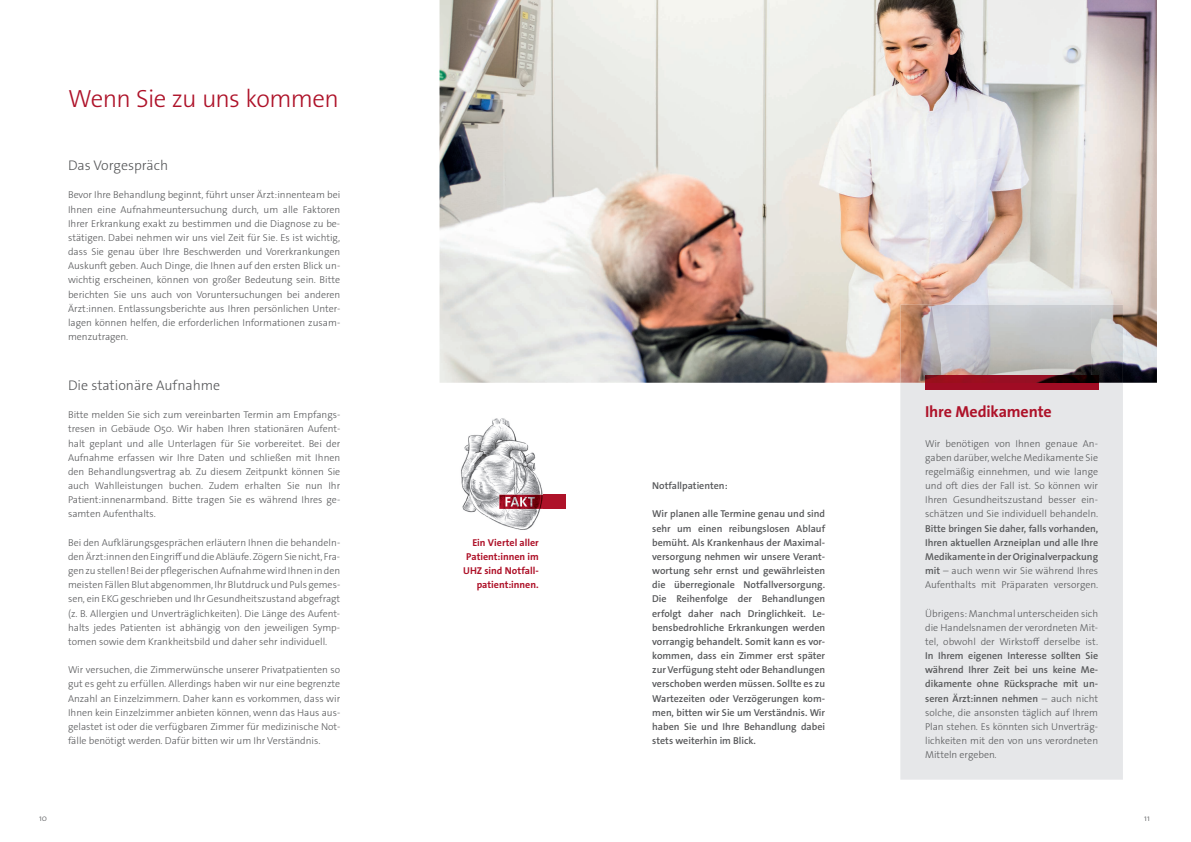
<style>
.page{position:relative;width:1191px;height:842px;background:#fff}
.page>*{position:absolute;margin:0;border:0;box-sizing:border-box;transform-origin:0 0}
.t1{font:300 25px "The Sans Os F";letter-spacing:-.035em;color:#ae1229}
.t2{font:700 16px "The Sans Os F";letter-spacing:-.01em;color:#ae1229}
.t3{font:300 14px "The Sans Os F";color:#57585a}
.t4{font:300 10px/14.2px "The Sans Os F";color:#57585a;text-align:justify}
.t5{font:600 10px/14.2px "The Sans Os F";color:#57585a;text-align:justify}
.t6{font:700 10px/14.2px "The Sans Os F";color:#ae1229;text-align:right}
.t7{font:300 8.5px "The Sans Os F";color:#57585a}
.s1{font-weight:300}
.s2{font-weight:600}
</style>
<div class="page">
<img style="left:439px;top:0;width:718px;height:383px">
<div style="left:900px;top:383px;width:223px;height:397px;background:#e6e7e9"></div>
<img style="left:900px;top:305px;width:223px;height:78px">
<div style="left:925px;top:383px;width:173px;height:7px;background:#a00c24"></div>
<img style="left:925px;top:376px;width:173px;height:7px">
<div style="left:543px;top:495px;width:22px;height:14px;background:#ae1229"></div>
<img style="left:461px;top:418px;width:82px;height:112px">
<img style="left:499px;top:495px;width:44px;height:14px">
<img style="left:505px;top:497px;width:30px;height:9px">
<h1 class="t1" style="left:68px;top:83px;width:272px">Wenn Sie zu uns kommen</h1>
<h3 class="t3" style="left:68px;top:156px;width:102px">Das Vorgespräch</h3>
<p class="t4" style="left:68px;top:188px;width:274px">Bevor Ihre Behandlung beginnt, führt unser Ärzt:innenteam bei Ihnen eine Aufnahmeuntersuchung durch, um alle Faktoren Ihrer Erkrankung exakt zu bestimmen und die Diagnose zu be&shy;stätigen. Dabei nehmen wir uns viel Zeit für Sie. Es ist wichtig, dass Sie genau über Ihre Beschwerden und Vorerkrankungen Auskunft geben. Auch Dinge, die Ihnen auf den ersten Blick un&shy;wichtig erscheinen, können von großer Bedeutung sein. Bitte berichten Sie uns auch von Voruntersuchungen bei anderen Ärzt:innen. Entlassungsberichte aus Ihren persönlichen Unter&shy;lagen können helfen, die erforderlichen Informationen zusam&shy;menzutragen.</p>
<h3 class="t3" style="left:68px;top:376px;width:154px">Die stationäre Aufnahme</h3>
<p class="t4" style="left:68px;top:408px;width:274px">Bitte melden Sie sich zum vereinbarten Termin am Empfangs&shy;tresen in Gebäude O50. Wir haben Ihren stationären Aufent&shy;halt geplant und alle Unterlagen für Sie vorbereitet. Bei der Aufnahme erfassen wir Ihre Daten und schließen mit Ihnen den Behandlungsvertrag ab. Zu diesem Zeitpunkt können Sie auch Wahlleistungen buchen. Zudem erhalten Sie nun Ihr Patient:innenarmband. Bitte tragen Sie es während Ihres ge&shy;samten Aufenthalts.</p>
<p class="t4" style="left:68px;top:535px;width:274px">Bei den Aufklärungsgesprächen erläutern Ihnen die behandeln&shy;den Ärzt:innen den Eingriff und die Abläufe. Zögern Sie nicht, Fra&shy;gen zu stellen! Bei der pflegerischen Aufnahme wird Ihnen in den meisten Fällen Blut abgenommen, Ihr Blutdruck und Puls gemes&shy;sen, ein EKG geschrieben und Ihr Gesundheitszustand abgefragt (z. B. Allergien und Unverträglichkeiten). Die Länge des Aufent&shy;halts jedes Patienten ist abhängig von den jeweiligen Symp&shy;tomen sowie dem Krankheitsbild und daher sehr individuell.</p>
<p class="t4" style="left:68px;top:663px;width:274px">Wir versuchen, die Zimmerwünsche unserer Privatpatienten so gut es geht zu erfüllen. Allerdings haben wir nur eine begrenzte Anzahl an Einzelzimmern. Daher kann es vorkommen, dass wir Ihnen kein Einzelzimmer anbieten können, wenn das Haus aus&shy;gelastet ist oder die verfügbaren Zimmer für medizinische Not&shy;fälle benötigt werden. Dafür bitten wir um Ihr Verständnis.</p>
<p class="t6" style="left:463px;top:535px;width:77px">Ein Viertel aller<br>Patient:innen im<br>UHZ sind Notfall&shy;patient:innen.</p>
<p class="t5" style="left:652px;top:479px;width:77px">Notfallpatienten:</p>
<p class="t5" style="left:652px;top:507px;width:174px">Wir planen alle Termine genau und sind sehr um einen reibungslosen Ablauf bemüht. Als Krankenhaus der Maximal&shy;versorgung nehmen wir unsere Verant&shy;wortung sehr ernst und gewährleisten die überregionale Notfallversorgung.<br>Die Reihenfolge der Behandlungen erfolgt daher nach Dringlichkeit. Le&shy;bensbedrohliche Erkrankungen werden vorrangig behandelt. Somit kann es vor&shy;kommen, dass ein Zimmer erst später zur Verfügung steht oder Behandlungen verschoben werden müssen. Sollte es zu Wartezeiten oder Verzögerungen kom&shy;men, bitten wir Sie um Verständnis. Wir haben Sie und Ihre Behandlung dabei stets weiterhin im Blick.</p>
<h2 class="t2" style="left:925px;top:402px;width:128px">Ihre Medikamente</h2>
<p class="t4" style="left:925px;top:436px;width:174px">Wir benötigen von Ihnen genaue An&shy;gaben darüber, welche Medikamente Sie regelmäßig einnehmen, und wie lange und oft dies der Fall ist. So können wir Ihren Gesundheitszustand besser ein&shy;schätzen und Sie individuell behandeln.</p>
<p class="t5" style="left:925px;top:521px;width:174px">Bitte bringen Sie daher, falls vorhanden, Ihren aktuellen Arzneiplan und alle Ihre Medikamente in der Originalverpackung mit <span class="s1">– auch wenn wir Sie während Ihres Aufenthalts mit Präparaten versorgen.</span></p>
<p class="t4" style="left:925px;top:606px;width:174px">Übrigens: Manchmal unterscheiden sich die Handelsnamen der verordneten Mit&shy;tel, obwohl der Wirkstoff derselbe ist.</p>
<p class="t4" style="left:925px;top:649px;width:174px"><span class="s2">In Ihrem eigenen Interesse sollten Sie während Ihrer Zeit bei uns keine Me&shy;dikamente ohne Rücksprache mit un&shy;seren Ärzt:innen nehmen</span> – auch nicht solche, die ansonsten täglich auf Ihrem Plan stehen. Es könnten sich Unverträg&shy;lichkeiten mit den von uns verordneten Mitteln ergeben.</p>
<p class="t7" style="left:39px;top:812px;width:10px">10</p>
<p class="t7" style="left:1144px;top:812px;width:7px">11</p>
</div>
